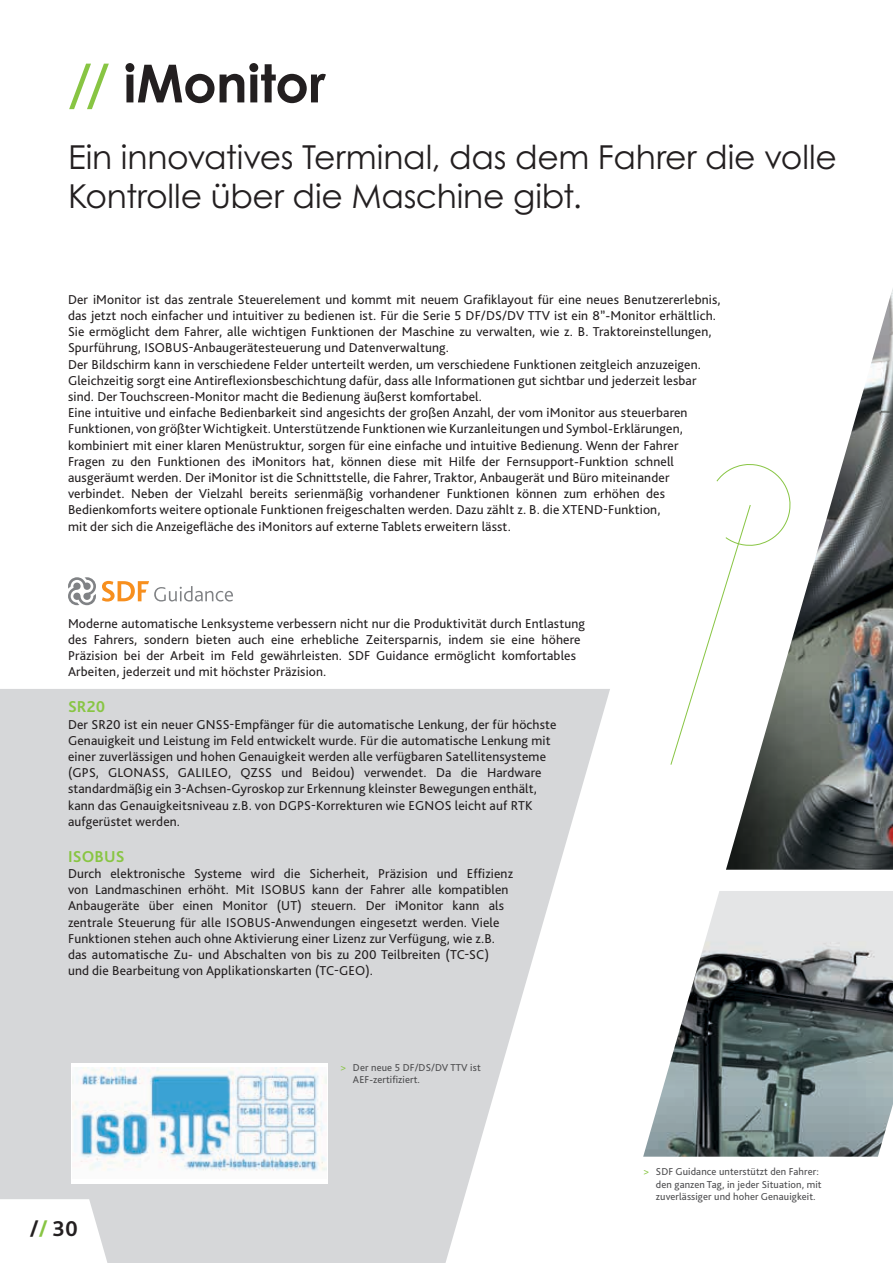
<style>
.page{position:relative;width:893px;height:1263px;background:#fff}
.page>*{position:absolute;margin:0;border:0;box-sizing:border-box;transform-origin:0 0}
.t1{font:700 52.5px "Century Gothic Pro";color:#231f20}
.t2{font:33px/39.6px "Century Gothic Pro";letter-spacing:-.005em;color:#231f20}
.t3{font:700 22.5px "Bliss Pro";color:#231f20}
.t4{font:700 16.5px "Bliss Pro";letter-spacing:.01em;color:#88c543}
.t5{font:13.5px/16.2px "Bliss Pro";letter-spacing:.01em;color:#231f20}
.t6{font:10.5px/12.6px "Bliss Pro";letter-spacing:.01em;color:#4d4d4f}
.s1{color:#88c543}
</style>
<div class="page">
<img style="left:726px;top:288px;width:167px;height:582px">
<img style="left:643px;top:891px;width:250px;height:266px">
<svg style="left:670px;top:463px;width:121px;height:302px"></svg>
<svg style="left:0;top:689px;width:610px;height:574px;fill:#d6d7d9"></svg>
<div style="left:71px;top:1063px;width:256px;height:120px;background:#fff"></div>
<img style="left:72px;top:1067px;width:254px;height:104px">
<svg style="left:68px;top:577px;width:28px;height:28px"></svg>
<svg style="left:102px;top:581px;width:131px;height:21px"></svg>
<svg style="left:0;top:1199px;width:114px;height:64px"></svg>
<h1 class="t1" style="left:68px;top:51px;width:259px"><span class="s1">//</span> iMonitor</h1>
<h2 class="t2" style="left:68px;top:137px;width:770px">Ein innovatives Terminal, das dem Fahrer die volle<br>Kontrolle über die Maschine gibt.</h2>
<p class="t5" style="left:68px;top:291px;width:654px">Der iMonitor ist das zentrale Steuerelement und kommt mit neuem Grafiklayout für eine neues Benutzererlebnis, das jetzt noch einfacher und intuitiver zu bedienen ist. Für die Serie 5 DF/DS/DV TTV ist ein 8”-Monitor erhältlich.<br>Sie ermöglicht dem Fahrer, alle wichtigen Funktionen der Maschine zu verwalten, wie z. B. Traktoreinstellungen, Spurführung, ISOBUS-Anbaugerätesteuerung und Datenverwaltung.<br>Der Bildschirm kann in verschiedene Felder unterteilt werden, um verschiedene Funktionen zeitgleich anzuzeigen.<br>Gleichzeitig sorgt eine Antireflexionsbeschichtung dafür, dass alle Informationen gut sichtbar und jederzeit lesbar sind. Der Touchscreen-Monitor macht die Bedienung äußerst komfortabel.<br>Eine intuitive und einfache Bedienbarkeit sind angesichts der großen Anzahl, der vom iMonitor aus steuerbaren Funktionen, von größter Wichtigkeit. Unterstützende Funktionen wie Kurzanleitungen und Symbol-Erklärungen, kombiniert mit einer klaren Menüstruktur, sorgen für eine einfache und intuitive Bedienung. Wenn der Fahrer<br>Fragen zu den Funktionen des iMonitors hat, können diese mit Hilfe der Fernsupport-Funktion schnell ausgeräumt werden. Der iMonitor ist die Schnittstelle, die Fahrer, Traktor, Anbaugerät und Büro miteinander verbindet. Neben der Vielzahl bereits serienmäßig vorhandener Funktionen können zum erhöhen des Bedienkomforts weitere optionale Funktionen freigeschalten werden. Dazu zählt z. B. die XTEND-Funktion,<br>mit der sich die Anzeigefläche des iMonitors auf externe Tablets erweitern lässt.</p>
<p class="t5" style="left:68px;top:615px;width:519px">Moderne automatische Lenksysteme verbessern nicht nur die Produktivität durch Entlastung des Fahrers, sondern bieten auch eine erhebliche Zeitersparnis, indem sie eine höhere Präzision bei der Arbeit im Feld gewährleisten. SDF Guidance ermöglicht komfortables Arbeiten, jederzeit und mit höchster Präzision.</p>
<p class="t4" style="left:68px;top:697px;width:39px">SR20</p>
<p class="t5" style="left:68px;top:716px;width:490px">Der SR20 ist ein neuer GNSS-Empfänger für die automatische Lenkung, der für höchste Genauigkeit und Leistung im Feld entwickelt wurde. Für die automatische Lenkung mit einer zuverlässigen und hohen Genauigkeit werden alle verfügbaren Satellitensysteme (GPS, GLONASS, GALILEO, QZSS und Beidou) verwendet. Da die Hardware standardmäßig ein 3-Achsen-Gyroskop zur Erkennung kleinster Bewegungen enthält, kann das Genauigkeitsniveau z.B. von DGPS-Korrekturen wie EGNOS leicht auf RTK aufgerüstet werden.</p>
<p class="t4" style="left:68px;top:846px;width:58px">ISOBUS</p>
<p class="t5" style="left:68px;top:865px;width:446px">Durch elektronische Systeme wird die Sicherheit, Präzision und Effizienz von Landmaschinen erhöht. Mit ISOBUS kann der Fahrer alle kompatiblen Anbaugeräte über einen Monitor (UT) steuern. Der iMonitor kann als zentrale Steuerung für alle ISOBUS-Anwendungen eingesetzt werden. Viele Funktionen stehen auch ohne Aktivierung einer Lizenz zur Verfügung, wie z.B. das automatische Zu- und Abschalten von bis zu 200 Teilbreiten (TC-SC) und die Bearbeitung von Applikationskarten (TC-GEO).</p>
<h3 class="t3" style="left:30px;top:1215px;width:50px">/<span class="s1">/</span> 30</h3>
<p class="t6" style="left:353px;top:1061px;width:129px;text-indent:-13px"><span class="s1">&gt;</span> Der neue 5 DF/DS/DV TTV ist<br>AEF-zertifiziert.</p>
<p class="t6" style="left:656px;top:1165px;width:167px;text-indent:-13px"><span class="s1">&gt;</span> SDF Guidance unterstützt den Fahrer: den ganzen Tag, in jeder Situation, mit zuverlässiger und hoher Genauigkeit.</p>
</div>
